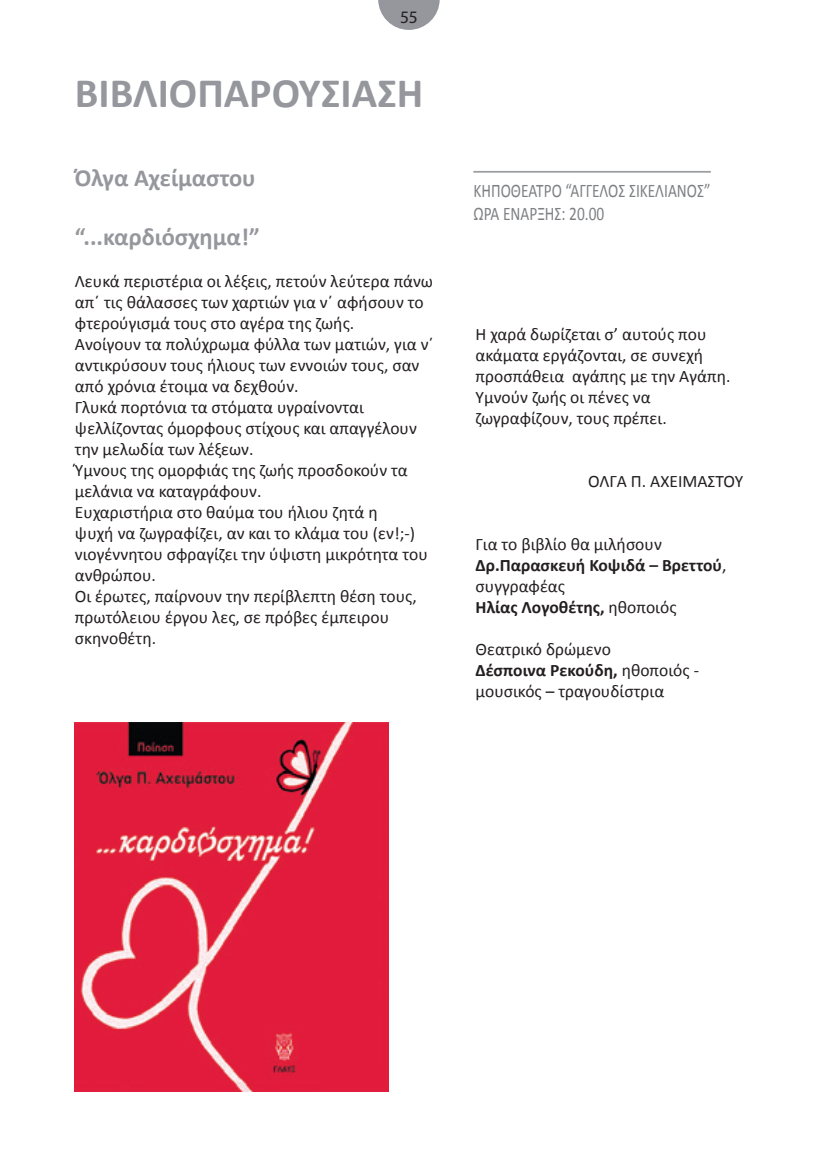
<style>
.page{position:relative;width:819px;height:1166px;background:#fff}
.page>*{position:absolute;margin:0;border:0;box-sizing:border-box;transform-origin:0 0}
.t1{font:700 42px "Calibri";color:#95979d}
.t2{font:700 24.5px "Calibri";color:#95979d}
.t3{font:19.25px/23.1px "Calibri";color:#7e8083;scale:.8 1}
.t4{font:17.5px/21px "Calibri";color:#231f20}
.t5{font:700 17.5px/21px "Calibri";color:#231f20}
.t6{font:17.5px "Myriad Pro";color:#231f20}
.s1{font-weight:400}
.s2{font-weight:700}
</style>
<div class="page">
<svg style="left:378px;top:0;width:61px;height:30px"></svg>
<hr style="left:473px;top:171px;width:237px;height:2px;background:#9b9da0">
<img style="left:75px;top:722px;width:313px;height:369px">
<p class="t6" style="left:400px;top:7px;width:19px">55</p>
<h1 class="t1" style="left:75px;top:66px;width:344px">ΒΙΒΛΙΟΠΑΡΟΥΣΙΑΣΗ</h1>
<h2 class="t2" style="left:75px;top:163px;width:182px">Όλγα Αχείμαστου</h2>
<h2 class="t2" style="left:75px;top:221px;width:186px">“...καρδιόσχημα!”</h2>
<p class="t4" style="left:75px;top:271px;width:360px">Λευκά περιστέρια οι λέξεις, πετούν λεύτερα πάνω απ΄ τις θάλασσες των χαρτιών για ν΄ αφήσουν το φτερούγισμά τους στο αγέρα της ζωής.<br>Ανοίγουν τα πολύχρωμα φύλλα των ματιών, για ν΄ αντικρύσουν τους ήλιους των εννοιών τους, σαν από χρόνια έτοιμα να δεχθούν.<br>Γλυκά πορτόνια τα στόματα υγραίνονται ψελλίζοντας όμορφους στίχους και απαγγέλουν την μελωδία των λέξεων.<br>Ύμνους της ομορφιάς της ζωής προσδοκούν τα μελάνια να καταγράφουν.<br>Ευχαριστήρια στο θαύμα του ήλιου ζητά η<br>ψυχή να ζωγραφίζει, αν και το κλάμα του (εν!;-) νιογέννητου σφραγίζει την ύψιστη μικρότητα του ανθρώπου.<br>Οι έρωτες, παίρνουν την περίβλεπτη θέση τους, πρωτόλειου έργου λες, σε πρόβες έμπειρου σκηνοθέτη.</p>
<p class="t3" style="left:473px;top:179px;width:298px">ΚΗΠΟΘΕΑΤΡΟ “ΑΓΓΕΛΟΣ ΣΙΚΕΛΙΑΝΟΣ”<br>ΩΡΑ ΕΝΑΡΞΗΣ: 20.00</p>
<p class="t4" style="left:475px;top:324px;width:256px">Η χαρά δωρίζεται σ’ αυτούς που ακάματα εργάζονται, σε συνεχή προσπάθεια αγάπης με την Αγάπη.<br>Υμνούν ζωής οι πένες να ζωγραφίζουν, τους πρέπει.</p>
<p class="t4" style="left:588px;top:471px;width:157px">ΟΛΓΑ Π. ΑΧΕΙΜΑΣΤΟΥ</p>
<p class="t5" style="left:475px;top:534px;width:252px"><span class="s1">Για το βιβλίο θα μιλήσουν<br></span>Δρ.Παρασκευή Κοψιδά – Βρεττού<span class="s1">, συγγραφέας<br></span>Ηλίας Λογοθέτης, <span class="s1">ηθοποιός</span></p>
<p class="t4" style="left:475px;top:639px;width:225px">Θεατρικό δρώμενο<br><span class="s2">Δέσποινα Ρεκούδη,</span> ηθοποιός - μουσικός – τραγουδίστρια</p>
</div>
